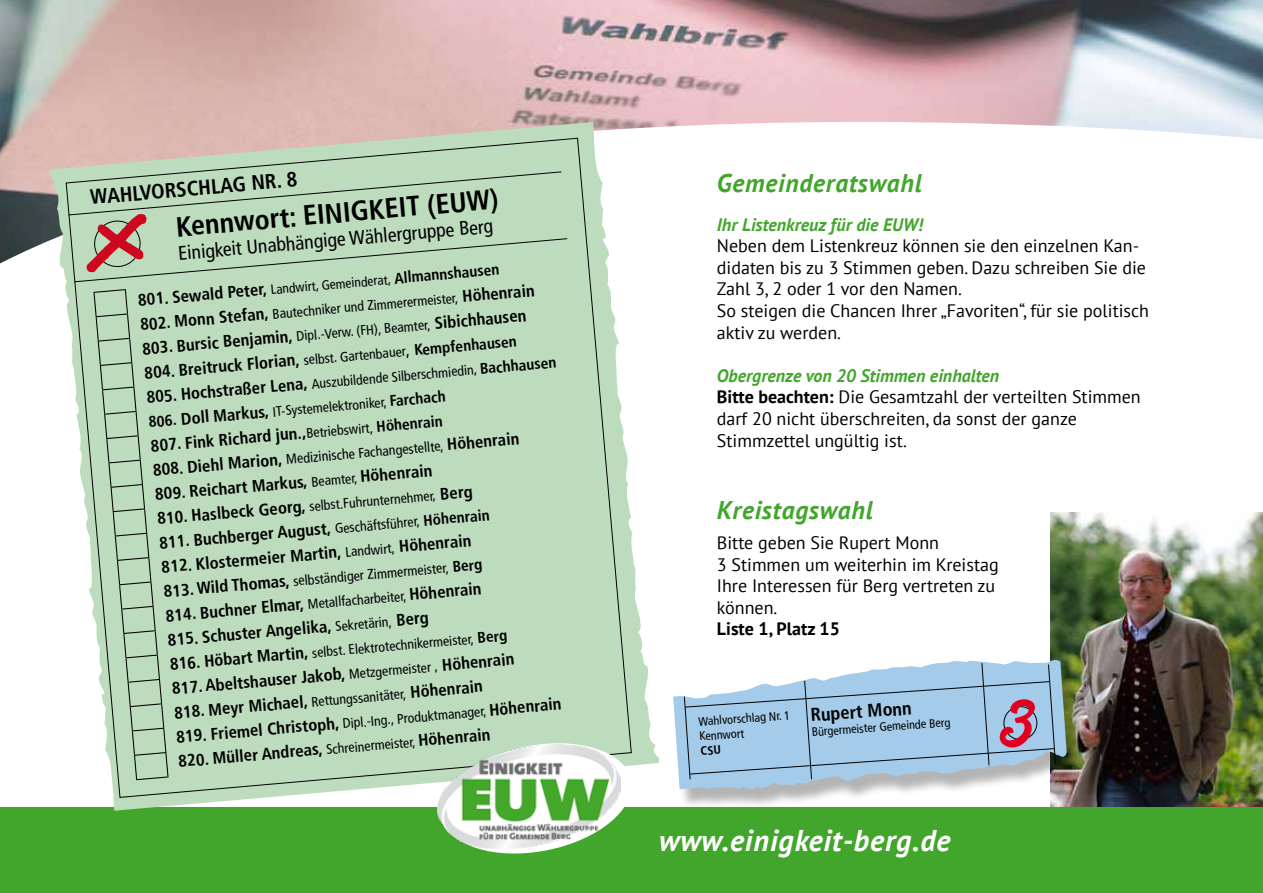
<style>
.page{position:relative;width:1263px;height:893px;background:#fff}
.page>*{position:absolute;margin:0;border:0;box-sizing:border-box;transform-origin:0 0}
.t1{font:77.1px "Calling Heart";color:#e20020}
.t2{font:italic 700 30px "PT Sans";letter-spacing:.03em;color:#fff}
.t3{font:700 condensed 28.05px "Frutiger";color:#000}
.t4{font:italic 700 25.5px "PT Sans";letter-spacing:.03em;color:#41a62b}
.t5{font:700 condensed 20.85px "Frutiger";color:#000}
.t6{font:condensed 19.65px "Frutiger";color:#000}
.t7{font:700 condensed 18.6px "Frutiger";color:#000}
.t8{font:18px/21.6px "PT Sans";color:#000}
.t9{font:italic 700 18px "PT Sans";color:#41a62b}
.t10{font:700 18px "PT Sans";color:#000}
.t11{font:700 condensed 16.8px/24.3px "Frutiger";color:#000}
.t12{font:condensed 14.1px "Frutiger";color:#000}
.t13{font:condensed 13.95px/24.3px "Frutiger";color:#000}
.t14{font:condensed 13.5px "Frutiger";color:#000}
.t15{font:condensed 12.15px/14.7px "Frutiger";color:#000}
.s1{font-weight:700;font-size:16.8px}
.s2{font-weight:700;font-size:15.45px}
.s3{font-weight:400;font-size:13.95px}
.s4{font-weight:400}
.s5{font-size:15.45px}
.s6{font-weight:700;font-style:italic;color:#41a62b}
.s7{font-weight:700}
</style>
<div class="page">
<img style="left:1050px;top:512px;width:213px;height:296px">
<img style="left:0;top:0;width:1263px;height:264px">
<div style="left:0;top:808px;width:1263px;height:85px;background:#41a62b"></div>
<svg style="left:49px;top:122px;width:610px;height:686px"></svg>
<svg style="left:65px;top:137px;width:567px;height:661px"></svg>
<svg style="left:68px;top:171px;width:568px;height:683px"></svg>
<img style="left:438px;top:744px;width:183px;height:105px">
<div style="left:674px;top:664px;width:409px;height:145px;background:#000;opacity:.3"></div>
<svg style="left:673px;top:635px;width:394px;height:174px"></svg>
<svg style="left:684px;top:662px;width:372px;height:118px"></svg>
<p class="t5" style="left:89px;top:185px;width:209px;rotate:-5deg">WAHLVORSCHLAG NR. 8</p>
<h3 class="t3" style="left:175px;top:210px;width:325px;rotate:-5deg">Kennwort: Einigke it (EUW)</h3>
<p class="t6" style="left:177px;top:242px;width:317px;rotate:-5deg">Einigkeit Unabhängige Wählergruppe Berg</p>
<p class="t14" style="left:137px;top:293px;width:364px;rotate:-5deg"><span class="s1">801. Sewald Peter,</span> Landwirt, Gemeinderat, <span class="s2">Allmannshausen</span></p>
<p class="t13" style="left:139px;top:313px;width:397px;rotate:-5deg"><span class="s1">802. Monn Stefan,</span> Bautechniker und Zimmerermeister, <span class="s1">Höhenrain</span></p>
<p class="t11" style="left:141px;top:337px;width:387px;rotate:-5deg">803. Bursic Benjamin, <span class="s3">Dipl.-Verw. (FH), Beamter,</span> Sibichhausen<br>804. Breitruck Florian, <span class="s3">selbst. Gartenbauer</span><span class="s4">,</span> <span class="s5">Kempfenhausen</span></p>
<p class="t13" style="left:146px;top:386px;width:413px;rotate:-5deg"><span class="s1">805. Hochstraßer Lena,</span> Auszubildende Silberschmiedin, <span class="s2">Bachhausen<br>806.</span> <span class="s1">Doll Markus,</span> IT-Systemelektroniker, <span class="s2">Farchach</span></p>
<p class="t11" style="left:150px;top:434px;width:294px;rotate:-5deg">807. Fink Richard jun.,<span class="s3">Betriebswirt,</span> <span class="s5">Höhenrain</span></p>
<p class="t12" style="left:152px;top:463px;width:369px;rotate:-5deg"><span class="s1">808. Diehl Marion,</span> Medizinische Fachangestellte, <span class="s1">Höhenrain</span></p>
<p class="t11" style="left:154px;top:482px;width:280px;rotate:-5deg">809. Reichart Markus, <span class="s3">Beamter,</span> Höhenrain</p>
<p class="t13" style="left:156px;top:508px;width:318px;rotate:-5deg"><span class="s1">810. Haslbeck Georg,</span> selbst.Fuhrunternehmer, <span class="s1">Berg</span></p>
<p class="t11" style="left:158px;top:531px;width:333px;rotate:-5deg">811. Buchberger August, <span class="s3">Geschäftsführer,</span> <span class="s5">Höhenrain<br></span>812. Klostermeier Martin, <span class="s3">Landwirt,</span> Höhenrain</p>
<p class="t12" style="left:163px;top:584px;width:321px;rotate:-5deg"><span class="s1">813. Wild Thomas,</span> selbständiger Zimmermeister, <span class="s2">Berg</span></p>
<p class="t11" style="left:165px;top:604px;width:318px;rotate:-5deg">814. Buchner Elmar, <span class="s3">Metallfacharbeiter,</span> Höhenrain<br>815. Schuster Angelika, <span class="s3">Sekretärin,</span> Berg</p>
<p class="t13" style="left:169px;top:653px;width:340px;rotate:-5deg"><span class="s1">816. Höbart Martin,</span> selbst. Elektrotechnikermeister, <span class="s2">Berg</span></p>
<p class="t11" style="left:171px;top:676px;width:388px;rotate:-5deg">817. Abeltshauser Jakob, <span class="s3">Metzgermeister ,</span> Höhenrain<br>818. Meyr Michael, <span class="s3">Rettungssanitäter,</span> Höhenrain<br>819. Friemel Christoph, <span class="s3">Dipl.-Ing., Produktmanager,</span> Höhenrain 820. Müller Andreas, <span class="s3">Schreinermeister,</span> Höhenrain</p>
<h3 class="t4" style="left:717px;top:166px;width:206px">Gemeinderatswahl</h3>
<p class="t9" style="left:717px;top:212px;width:208px">Ihr Listenkreuz für die EUW!</p>
<p class="t8" style="left:717px;top:235px;width:434px">Neben dem Listenkreuz können sie den einzelnen Kan&shy;didaten bis zu 3 Stimmen geben. Dazu schreiben Sie die Zahl 3, 2 oder 1 vor den Namen.<br>So steigen die Chancen Ihrer „Favoriten“, für sie politisch aktiv zu werden.</p>
<p class="t8" style="left:717px;top:364px;width:425px"><span class="s6">Obergrenze von 20 Stimmen einhalten<br></span><span class="s7">Bitte beachten:</span> Die Gesamtzahl der verteilten Stimmen darf 20 nicht überschreiten, da sonst der ganze Stimmzettel ungültig ist.</p>
<h3 class="t4" style="left:717px;top:493px;width:157px">Kreistagswahl</h3>
<p class="t8" style="left:717px;top:531px;width:283px">Bitte geben Sie Rupert Monn<br>3 Stimmen um weiterhin im Kreistag<br>Ihre Interessen für Berg vertreten zu können.</p>
<p class="t10" style="left:717px;top:617px;width:125px">Liste 1, Platz 15</p>
<p class="t15" style="left:698px;top:714px;width:93px;rotate:-4deg">Wahlvorschlag Nr. 1<br>Kennwort</p>
<p class="t7" style="left:810px;top:704px;width:103px;rotate:-4deg">Rupert Monn</p>
<p class="t15" style="left:811px;top:725px;width:140px;rotate:-4deg">Bürgermeister Gemeinde Berg</p>
<h2 class="t2" style="left:659px;top:821px;width:293px">www.einigkeit-berg.de</h2>
<h1 class="t1" style="left:1000px;top:689px;width:35px">3</h1>
</div>
